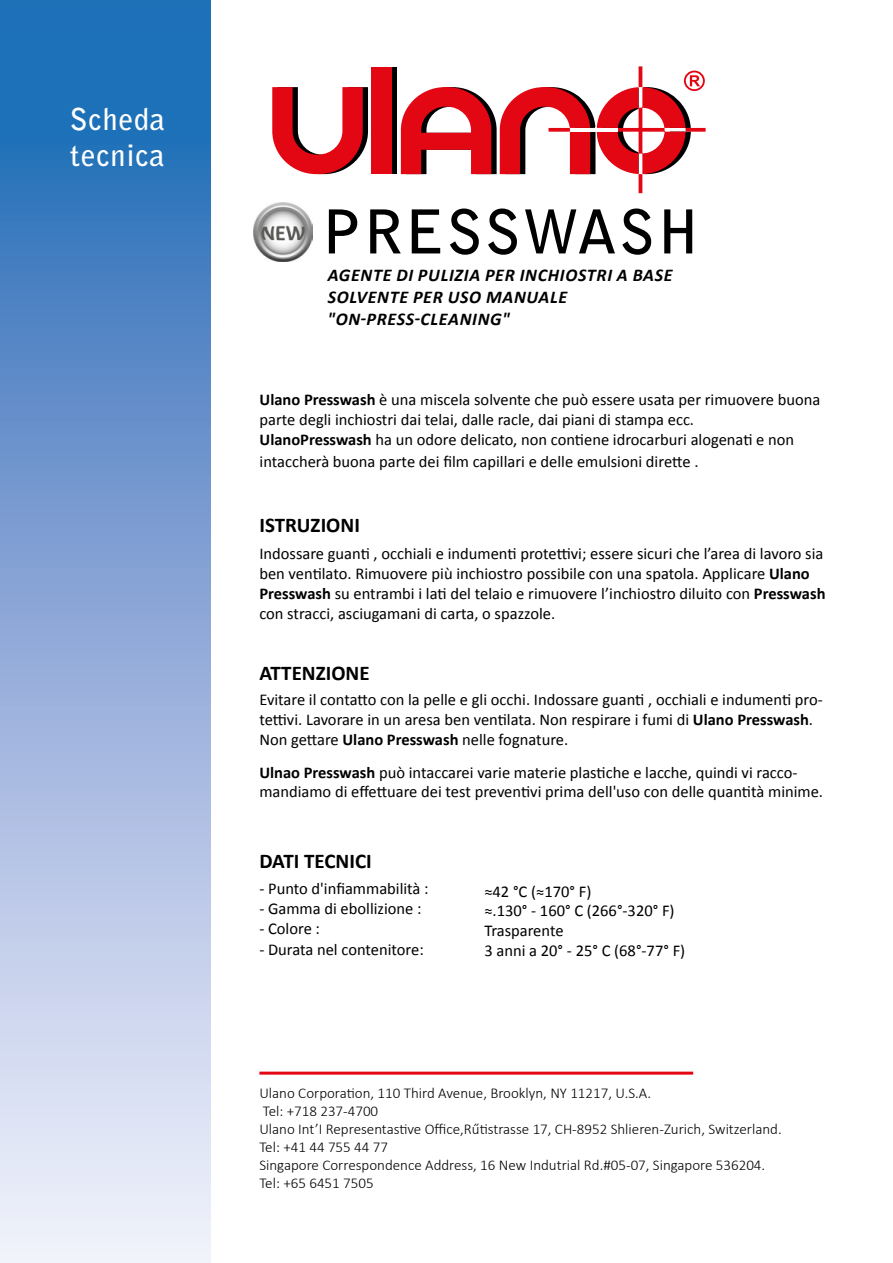
<style>
.page{position:relative;width:893px;height:1263px;background:#fff}
.page>*{position:absolute;margin:0;border:0;box-sizing:border-box;transform-origin:0 0}
.t1{font:700 60px "Bell Gothic Std";letter-spacing:.025em;color:#000}
.t2{font:700 30px/36px "Bell Gothic Std";letter-spacing:.025em;color:#fff}
.t3{font:700 21px "Calibri";color:#000}
.t4{font:italic 700 18px/21.6px "Calibri";letter-spacing:.04em;color:#000}
.t5{font:16.5px/19.8px "Calibri";color:#000}
.t6{font:300 15px/18px "Calibri";color:#000}
.s1{font-weight:700}
</style>
<div class="page">
<hr style="left:259px;top:1071px;width:434px;height:3px;background:#e30713">
<svg style="left:0;top:0;width:211px;height:1263px;background:#89aad7"></svg>
<svg style="left:391px;top:67px;width:6px;height:106px"></svg>
<div style="left:371px;top:67px;width:20px;height:106px;background:#e30613"></div>
<svg style="left:272px;top:87px;width:96px;height:87px"></svg>
<svg style="left:401px;top:66px;width:305px;height:127px"></svg>
<hr style="left:570px;top:128px;width:47px;height:4px;background:#fff">
<img style="left:253px;top:203px;width:59px;height:59px">
<h2 class="t2" style="left:70px;top:101px;width:97px">Scheda tecnica</h2>
<h1 class="t1" style="left:321px;top:195px;width:380px">PRESSWASH</h1>
<p class="t4" style="left:327px;top:265px;width:347px">AGENTE DI PULIZIA PER INCHIOSTRI A BASE<br>SOLVENTE PER USO MANUALE "ON-PRESS-CLEANING"</p>
<p class="t5" style="left:260px;top:390px;width:562px"><span class="s1">Ulano Presswash</span> è una miscela solvente che può essere usata per rimuovere buona parte degli inchiostri dai telai, dalle racle, dai piani di stampa ecc.<br><span class="s1">UlanoPresswash</span> ha un odore delicato, non contiene idrocarburi alogenati e non</p>
<p class="t5" style="left:260px;top:451px;width:440px">intaccherà buona parte dei film capillari e delle emulsioni dirette .</p>
<p class="t3" style="left:259px;top:512px;width:102px">ISTRUZIONI</p>
<p class="t5" style="left:259px;top:544px;width:568px">Indossare guanti , occhiali e indumenti protettivi; essere sicuri che l’area di lavoro sia ben ventilato. Rimuovere più inchiostro possibile con una spatola. Applicare <span class="s1">Ulano Presswash</span> su entrambi i lati del telaio e rimuovere l’inchiostro diluito con <span class="s1">Presswash </span>con stracci, asciugamani di carta, o spazzole.</p>
<p class="t3" style="left:260px;top:659px;width:112px">ATTENZIONE</p>
<p class="t5" style="left:259px;top:690px;width:565px">Evitare il contatto con la pelle e gli occhi. Indossare guanti , occhiali e indumenti pro&shy;tettivi. Lavorare in un aresa ben ventilata. Non respirare i fumi di <span class="s1">Ulano Presswash</span>.<br>Non gettare <span class="s1">Ulano Presswash</span> nelle fognature.</p>
<p class="t5" style="left:259px;top:762px;width:565px"><span class="s1">Ulnao Presswash</span> può intaccarei varie materie plastiche e lacche, quindi vi racco&shy;mandiamo di effettuare dei test preventivi prima dell'uso con delle quantità minime.</p>
<p class="t3" style="left:260px;top:847px;width:114px">DATI TECNICI</p>
<p class="t5" style="left:259px;top:879px;width:171px">- Punto d'infiammabilità :</p>
<p class="t5" style="left:259px;top:898px;width:164px">- Gamma di ebollizione :</p>
<p class="t5" style="left:259px;top:918px;width:62px">- Colore :</p>
<p class="t5" style="left:259px;top:940px;width:166px">- Durata nel contenitore:</p>
<p class="t5" style="left:484px;top:881px;width:202px">≈42 °C (≈170° F)<br>≈.130° - 160° C (266°-320° F)<br>Trasparente<br>3 anni a 20° - 25° C (68°-77° F)</p>
<p class="t6" style="left:259px;top:1084px;width:524px">Ulano Corporation, 110 Third Avenue, Brooklyn, NY 11217, U.S.A.<br>Tel: +718 237-4700<br>Ulano Int’I Representastive Office,Rűtistrasse 17, CH-8952 Shlieren-Zurich, Switzerland.<br>Tel: +41 44 755 44 77<br>Singapore Correspondence Address, 16 New Indutrial Rd.#05-07, Singapore 536204.<br>Tel: +65 6451 7505</p>
</div>
